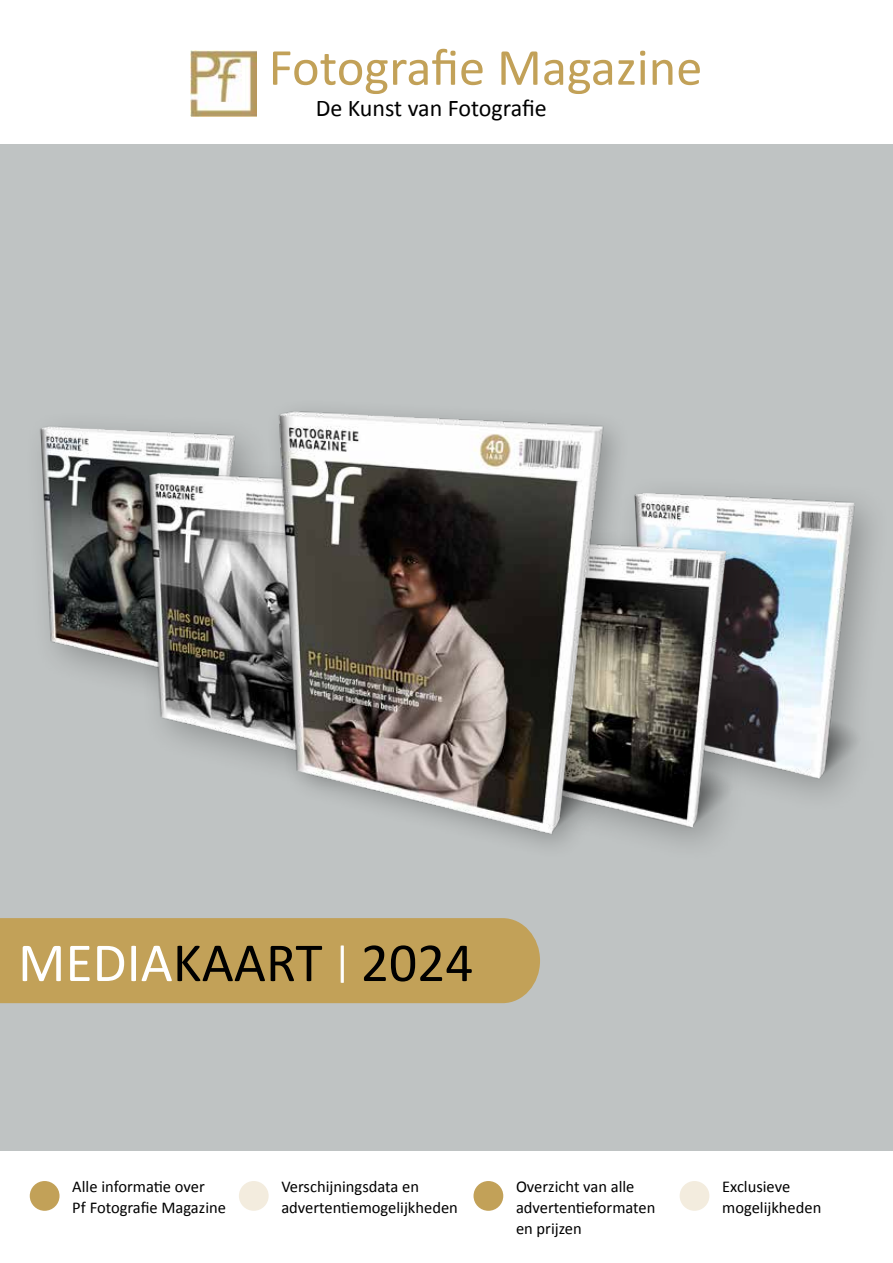
<style>
.page{position:relative;width:893px;height:1263px;background:#fff}
.page>*{position:absolute;margin:0;border:0;box-sizing:border-box;transform-origin:0 0}
.t1{font:55.5px "Calibri";color:#000}
.t2{font:52.5px "Calibri";color:#c2a158}
.t3{font:24px "Calibri";letter-spacing:-.005em;color:#000}
.t4{font:16.5px/21px "Calibri";color:#000}
.s1{color:#fff}
.s2{font-size:42px;color:#fff}
</style>
<div class="page">
<div style="left:680px;top:1181px;width:29px;height:30px;background:#f3ecde;border-radius:50%"></div>
<div style="left:473px;top:1181px;width:30px;height:30px;background:#c2a158;border-radius:50%"></div>
<div style="left:239px;top:1181px;width:30px;height:30px;background:#f3ecde;border-radius:50%"></div>
<div style="left:30px;top:1181px;width:30px;height:30px;background:#c2a158;border-radius:50%"></div>
<div style="left:0;top:144px;width:893px;height:1006px;background:#bfc3c3"></div>
<img style="left:40px;top:426px;width:208px;height:330px">
<img style="left:634px;top:493px;width:238px;height:296px">
<div style="left:487px;top:522px;width:277px;height:342px;background:#000;opacity:.25"></div>
<img style="left:632px;top:499px;width:117px;height:338px">
<div style="left:264px;top:397px;width:368px;height:464px;background:#000;opacity:.25"></div>
<img style="left:248px;top:397px;width:376px;height:453px">
<img style="left:191px;top:50px;width:66px;height:66px">
<div style="left:0;top:918px;width:540px;height:85px;background:#c2a158"></div>
<h2 class="t2" style="left:269px;top:34px;width:435px">Fotografie Magazine</h2>
<h3 class="t3" style="left:316px;top:93px;width:233px">De Kunst van Fotografie</h3>
<h1 class="t1" style="left:18px;top:927px;width:457px"><span class="s1">MEDIA</span>KAART <span class="s2">|</span> 2024</h1>
<p class="t4" style="left:72px;top:1176px;width:155px">Alle informatie over<br>Pf Fotografie Magazine</p>
<p class="t4" style="left:281px;top:1176px;width:178px">Verschijningsdata en advertentiemogelijkheden</p>
<p class="t4" style="left:516px;top:1176px;width:141px">Overzicht van alle advertentieformaten en prijzen</p>
<p class="t4" style="left:722px;top:1176px;width:101px">Exclusieve mogelijkheden</p>
</div>
